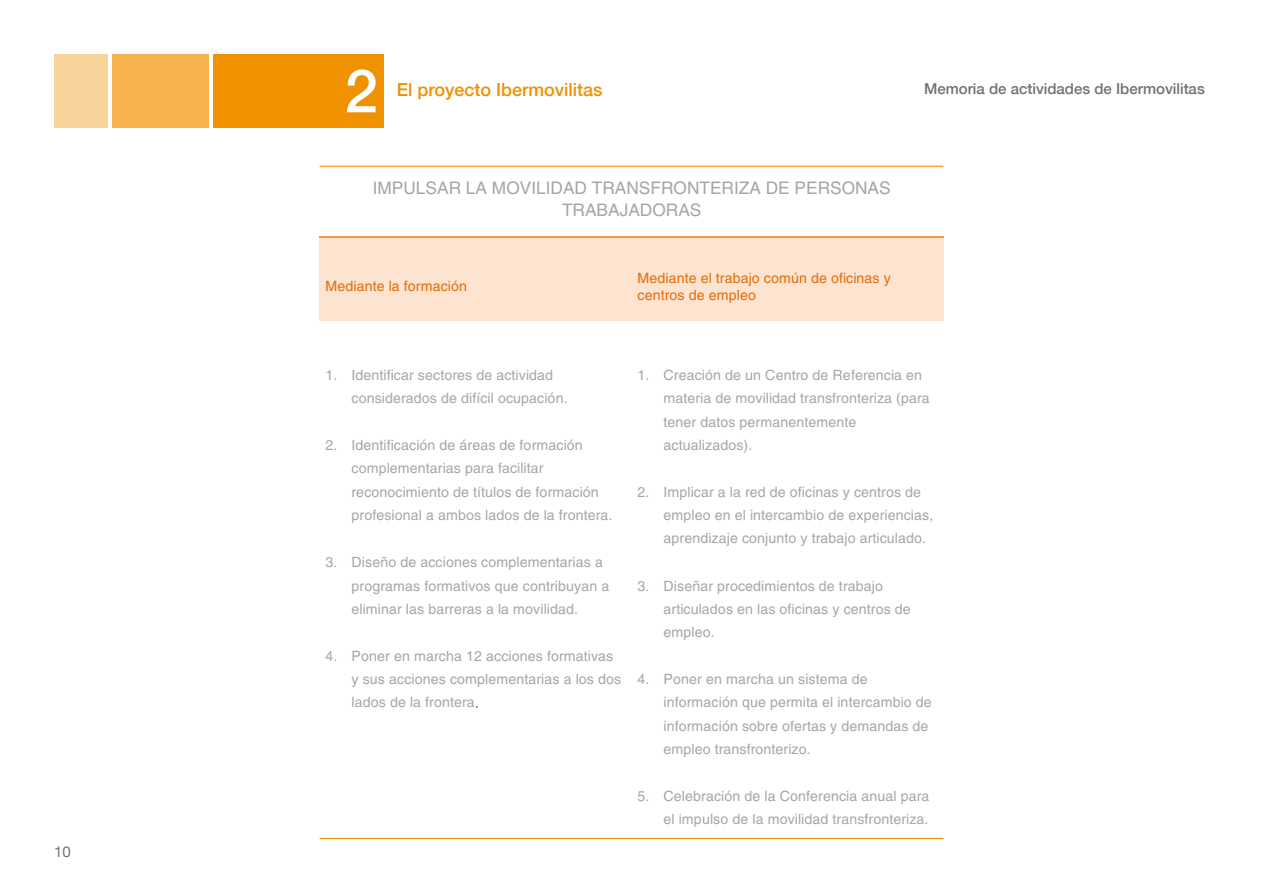
<style>
.page{position:relative;width:1263px;height:893px;background:#fff}
.page>*{position:absolute;margin:0;border:0;box-sizing:border-box;transform-origin:0 0}
.t1{font:500 60px "Helvetica 65";color:#fff}
.t2{font:500 18px "Helvetica 65";color:#f09100}
.t3{font:17.25px/21.1px "Helvetica LT";color:#a6a6a6;text-align:center}
.t4{font:500 15px "Helvetica 65";color:#707172}
.t5{font:15px "Helvetica Neue";color:#707172}
.t6{font:14.25px/23.4px "Helvetica LT";letter-spacing:.01em;color:#a6a6a6}
.t7{font:14.25px/17.7px "Helvetica LT";letter-spacing:.01em;color:#e36c0a}
</style>
<div class="page">
<div style="left:54px;top:54px;width:53px;height:74px;background:#f9d399"></div>
<div style="left:112px;top:54px;width:97px;height:74px;background:#f5b24d"></div>
<div style="left:214px;top:54px;width:170px;height:74px;background:#f09100"></div>
<hr style="left:320px;top:166px;width:623px;height:1px;background:#f09100">
<hr style="left:320px;top:838px;width:623px;height:1px;background:#f09100">
<div style="left:320px;top:238px;width:310px;height:83px;background:#fde4d0"></div>
<div style="left:630px;top:238px;width:313px;height:83px;background:#fde4d0"></div>
<hr style="left:320px;top:237px;width:310px;height:1px;background:#f79646">
<hr style="left:631px;top:237px;width:312px;height:1px;background:#f79646">
<p class="t5" style="left:54px;top:843px;width:18px">10</p>
<h1 class="t1" style="left:344px;top:55px;width:35px">2</h1>
<p class="t2" style="left:397px;top:78px;width:207px">El proyecto Ibermovilitas</p>
<p class="t3" style="left:373px;top:178px;width:519px">IMPULSAR LA MOVILIDAD TRANSFRONTERIZA DE PERSONAS<br>TRABAJADORAS</p>
<p class="t7" style="left:326px;top:277px;width:143px">Mediante la formación</p>
<p class="t7" style="left:637px;top:269px;width:255px">Mediante el trabajo común de oficinas y centros de empleo</p>
<p class="t4" style="left:924px;top:80px;width:282px">Memoria de actividades de Ibermovilitas</p>
<p class="t6" style="left:351px;top:363px;width:218px;text-indent:-26px">1. Identificar sectores de actividad considerados de difícil ocupación.</p>
<p class="t6" style="left:351px;top:433px;width:262px;text-indent:-26px">2. Identificación de áreas de formación complementarias para facilitar reconocimiento de títulos de formación profesional a ambos lados de la frontera.</p>
<p class="t6" style="left:351px;top:550px;width:259px;text-indent:-26px">3. Diseño de acciones complementarias a programas formativos que contribuyan a eliminar las barreras a la movilidad.</p>
<p class="t6" style="left:352px;top:644px;width:271px;text-indent:-26px">4. Poner en marcha 12 acciones formativas y sus acciones complementarias a los dos lados de la frontera</p>
<p class="t6" style="left:663px;top:363px;width:268px;text-indent:-26px">1. Creación de un Centro de Referencia en materia de movilidad transfronteriza (para tener datos permanentemente actualizados).</p>
<p class="t6" style="left:663px;top:480px;width:271px;text-indent:-26px">2. Implicar a la red de oficinas y centros de empleo en el intercambio de experiencias, aprendizaje conjunto y trabajo articulado.</p>
<p class="t6" style="left:663px;top:574px;width:249px;text-indent:-26px">3. Diseñar procedimientos de trabajo articulados en las oficinas y centros de empleo.</p>
<p class="t6" style="left:663px;top:667px;width:270px;text-indent:-26px">4. Poner en marcha un sistema de información que permita el intercambio de información sobre ofertas y demandas de empleo transfronterizo.</p>
<p class="t6" style="left:638px;top:785px;width:293px;text-align:right">5. Celebración de la Conferencia anual para el impulso de la movilidad transfronteriza.</p>
</div>
